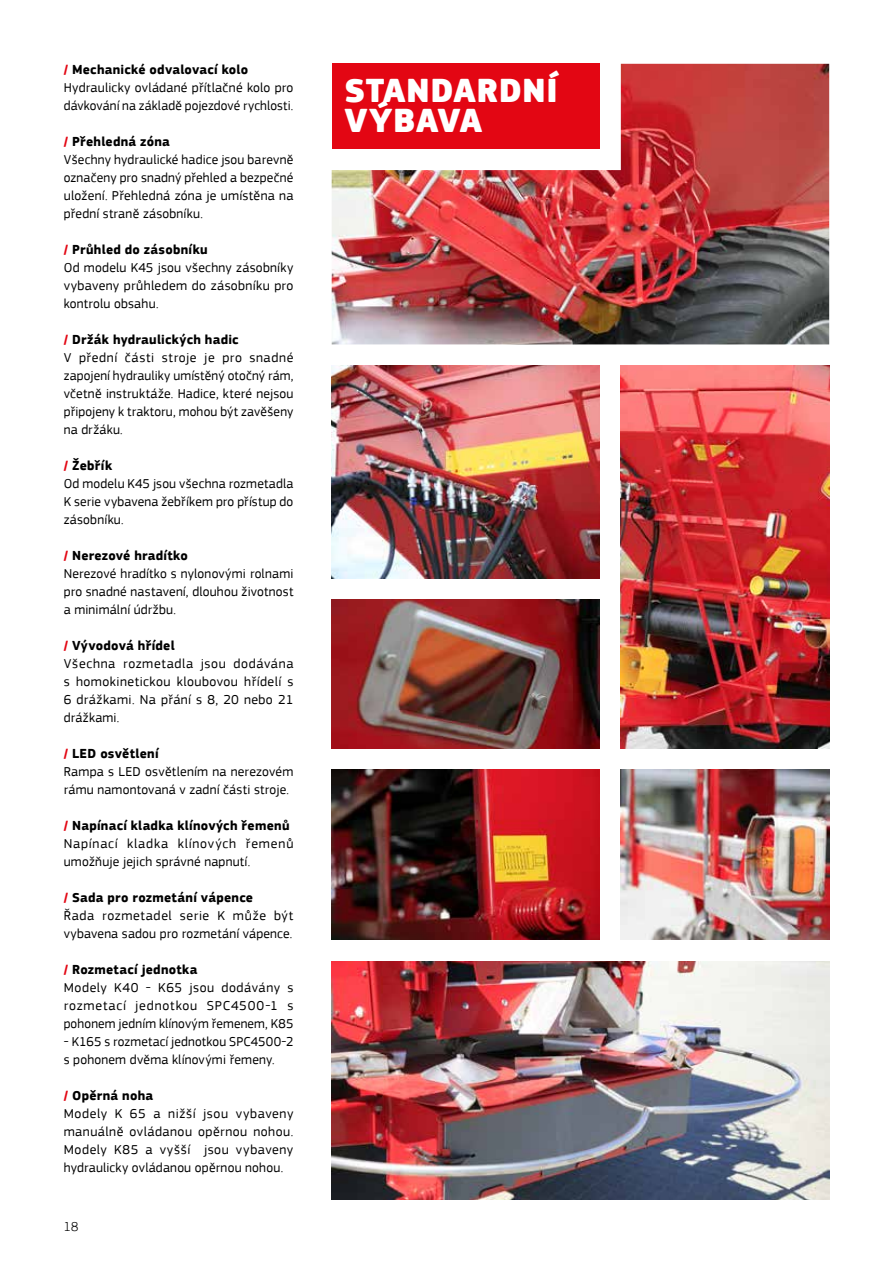
<style>
.page{position:relative;width:893px;height:1263px;background:#fff}
.page>*{position:absolute;margin:0;border:0;box-sizing:border-box;transform-origin:0 0}
.t1{font:900 34.5px/30px "PF Square Sans Pro";letter-spacing:.01em;color:#fff}
.t2{font:13.5px/18px "PF Square Sans Pro";letter-spacing:.02em;color:#000}
.t3{font:13.5px/18px "PF Square Sans Pro";letter-spacing:.04em;color:#000}
.t4{font:13.5px/18px "PF Square Sans Pro";letter-spacing:.05em;color:#000}
.t5{font:300 13.5px "PF Square Sans Pro";color:#000}
.s1{font-weight:700;color:#e30613}
.s2{font-weight:700}
</style>
<div class="page">
<img style="left:332px;top:64px;width:497px;height:280px">
<img style="left:332px;top:600px;width:268px;height:148px">
<img style="left:332px;top:366px;width:268px;height:212px">
<img style="left:332px;top:770px;width:268px;height:170px">
<img style="left:621px;top:366px;width:208px;height:382px">
<img style="left:621px;top:770px;width:208px;height:170px">
<img style="left:332px;top:961px;width:497px;height:238px">
<div style="left:332px;top:64px;width:268px;height:85px;background:#e30613"></div>
<p class="t2" style="left:64px;top:61px;width:231px"><span class="s1">/</span> <span class="s2">Mechanické odvalovací kolo<br></span>Hydraulicky ovládané přítlačné kolo pro dávkování na základě pojezdové rychlosti.</p>
<p class="t2" style="left:64px;top:133px;width:231px"><span class="s1">/</span> <span class="s2">Přehledná zóna<br></span>Všechny hydraulické hadice jsou barevně označeny pro snadný přehled a bezpečné uložení. Přehledná zóna je umístěna na přední straně zásobníku.</p>
<p class="t2" style="left:64px;top:241px;width:231px"><span class="s1">/</span> <span class="s2">Průhled do zásobníku<br></span>Od modelu K45 jsou všechny zásobníky vybaveny průhledem do zásobníku pro kontrolu obsahu.</p>
<p class="t2" style="left:64px;top:331px;width:231px"><span class="s1">/</span> <span class="s2">Držák hydraulických hadic<br></span>V přední části stroje je pro snadné zapojení hydrauliky umístěný otočný rám, včetně instruktáže. Hadice, které nejsou připojeny k traktoru, mohou být zavěšeny na držáku.</p>
<p class="t2" style="left:64px;top:457px;width:231px"><span class="s1">/</span> <span class="s2">Žebřík<br></span>Od modelu K45 jsou všechna rozmetadla<br>K serie vybavena žebříkem pro přístup do zásobníku.</p>
<p class="t2" style="left:64px;top:547px;width:231px"><span class="s1">/</span> <span class="s2">Nerezové hradítko<br></span>Nerezové hradítko s nylonovými rolnami pro snadné nastavení, dlouhou životnost a minimální údržbu.</p>
<p class="t2" style="left:64px;top:637px;width:231px"><span class="s1">/</span> <span class="s2">Vývodová hřídel<br></span>Všechna rozmetadla jsou dodávána s homokinetickou kloubovou hřídelí s<br>6 drážkami. Na přání s 8, 20 nebo 21 drážkami.</p>
<p class="t2" style="left:64px;top:745px;width:231px"><span class="s1">/</span> <span class="s2">LED osvětlení<br></span>Rampa s LED osvětlením na nerezovém rámu namontovaná v zadní části stroje.</p>
<p class="t4" style="left:64px;top:817px;width:231px"><span class="s1">/</span> <span class="s2">Napínací kladka klínových řemenů<br></span>Napínací kladka klínových řemenů umožňuje jejich správné napnutí.</p>
<p class="t2" style="left:64px;top:889px;width:231px"><span class="s1">/</span> <span class="s2">Sada pro rozmetání vápence<br></span>Řada rozmetadel serie K může být vybavena sadou pro rozmetání vápence.</p>
<p class="t3" style="left:64px;top:961px;width:231px"><span class="s1">/</span> <span class="s2">Rozmetací jednotka<br></span>Modely K40 - K65 jsou dodávány s rozmetací jednotkou SPC4500-1 s pohonem jedním klínovým řemenem, K85</p>
<p class="t2" style="left:64px;top:1033px;width:231px">- K165 s rozmetací jednotkou SPC4500-2 s pohonem dvěma klínovými řemeny.</p>
<p class="t2" style="left:64px;top:1087px;width:231px"><span class="s1">/</span> <span class="s2">Opěrná noha<br></span>Modely K 65 a nižší jsou vybaveny manuálně ovládanou opěrnou nohou.<br>Modely K85 a vyšší jsou vybaveny hydraulicky ovládanou opěrnou nohou.</p>
<p class="t5" style="left:64px;top:1218px;width:16px">18</p>
<h1 class="t1" style="left:344px;top:77px;width:215px">STANDARDNÍ<br>VÝBAVA</h1>
</div>
